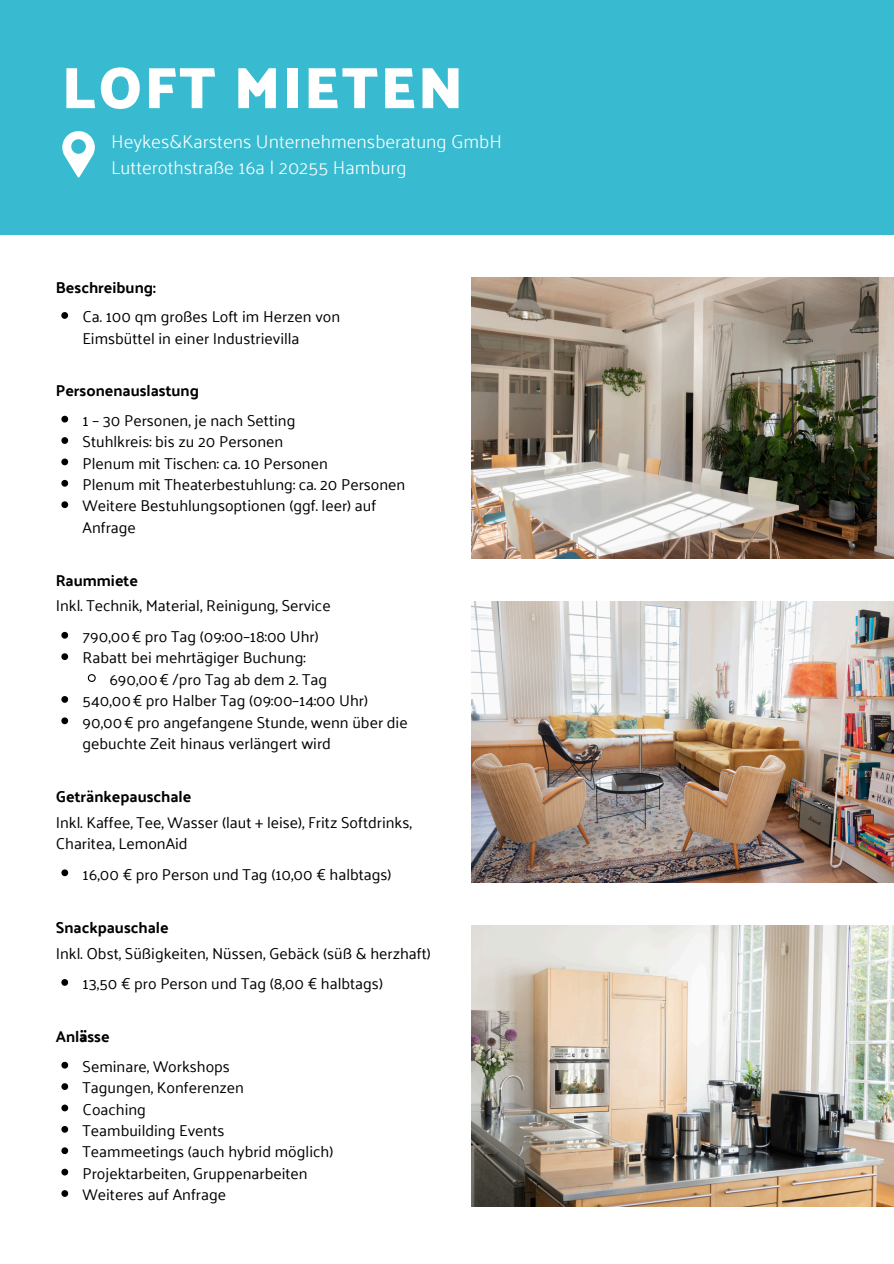
<style>
.page{position:relative;width:894px;height:1264px;background:#fff}
.page>*{position:absolute;margin:0;border:0;box-sizing:border-box;transform-origin:0 0}
.t1{font:700 58.65px "Palanquin Dark";letter-spacing:.05em;color:#fff}
.t2{font:300 18.75px/25.8px "Palanquin";color:#fff}
.t3{font:15.75px/21.3px "Palanquin";color:#000}
.t4{font:15.75px "Palanquin Dark";color:#000}
.s1{font-weight:700}
</style>
<div class="page">
<div style="left:0;top:0;width:893px;height:235px;background:#38bbd0"></div>
<img style="left:471px;top:925px;width:422px;height:281px">
<img style="left:471px;top:601px;width:422px;height:281px">
<img style="left:471px;top:277px;width:422px;height:281px">
<svg style="left:62px;top:131px;width:33px;height:47px"></svg>
<svg style="left:61px;top:312px;width:7px;height:7px"></svg>
<svg style="left:61px;top:416px;width:7px;height:6px"></svg>
<svg style="left:61px;top:437px;width:7px;height:7px"></svg>
<svg style="left:61px;top:458px;width:7px;height:7px"></svg>
<svg style="left:61px;top:480px;width:7px;height:6px"></svg>
<svg style="left:61px;top:501px;width:7px;height:7px"></svg>
<svg style="left:61px;top:1061px;width:7px;height:7px"></svg>
<svg style="left:61px;top:1083px;width:7px;height:6px"></svg>
<svg style="left:61px;top:1104px;width:7px;height:7px"></svg>
<svg style="left:61px;top:1126px;width:7px;height:6px"></svg>
<svg style="left:61px;top:1147px;width:7px;height:7px"></svg>
<svg style="left:61px;top:1168px;width:7px;height:7px"></svg>
<svg style="left:61px;top:1190px;width:7px;height:6px"></svg>
<svg style="left:61px;top:632px;width:7px;height:6px"></svg>
<svg style="left:61px;top:653px;width:7px;height:7px"></svg>
<svg style="left:87px;top:674px;width:9px;height:8px"></svg>
<svg style="left:61px;top:696px;width:7px;height:6px"></svg>
<svg style="left:61px;top:717px;width:7px;height:7px"></svg>
<svg style="left:61px;top:869px;width:7px;height:7px"></svg>
<svg style="left:61px;top:979px;width:7px;height:6px"></svg>
<h1 class="t1" style="left:62px;top:54px;width:402px">LOFT MIETEN</h1>
<p class="t2" style="left:111px;top:129px;width:392px">Heykes&amp;Karstens Unternehmensberatung GmbH<br>Lutterothstraße 16a | 20255 Hamburg</p>
<h2 class="t4" style="left:56px;top:278px;width:102px">Beschreibung:</h2>
<p class="t3" style="left:82px;top:306px;width:259px">Ca. 100 qm großes Loft im Herzen von<br>Eimsbüttel in einer Industrievilla</p>
<p class="t4" style="left:56px;top:382px;width:145px">Personenauslastung</p>
<p class="t3" style="left:82px;top:410px;width:214px">1 – 30 Personen, je nach Setting</p>
<p class="t3" style="left:82px;top:431px;width:202px">Stuhlkreis: bis zu 20 Personen</p>
<p class="t3" style="left:82px;top:452px;width:247px">Plenum mit Tischen: ca. 10 Personen</p>
<p class="t3" style="left:82px;top:474px;width:324px">Plenum mit Theaterbestuhlung: ca. 20 Personen</p>
<p class="t3" style="left:82px;top:495px;width:295px">Weitere Bestuhlungsoptionen (ggf. leer) auf<br>Anfrage</p>
<p class="t4" style="left:56px;top:571px;width:84px">Raummiete</p>
<p class="t3" style="left:56px;top:595px;width:276px">Inkl. Technik, Material, Reinigung, Service</p>
<p class="t3" style="left:82px;top:626px;width:238px">790,00€ pro Tag (09:00–18:00 Uhr)</p>
<p class="t3" style="left:82px;top:647px;width:224px">Rabatt bei mehrtägiger Buchung:</p>
<p class="t3" style="left:109px;top:668px;width:219px">690,00€ /pro Tag ab dem 2. Tag</p>
<p class="t3" style="left:82px;top:690px;width:287px">540,00€ pro Halber Tag (09:00–14:00 Uhr)</p>
<p class="t3" style="left:82px;top:711px;width:326px">90,00€ pro angefangene Stunde, wenn über die gebuchte Zeit hinaus verlängert wird</p>
<p class="t4" style="left:56px;top:787px;width:137px">Getränkepauschale</p>
<p class="t3" style="left:56px;top:811px;width:357px">Inkl. Kaffee, Tee, Wasser (laut + leise), Fritz Softdrinks,<br>Charitea, LemonAid</p>
<p class="t3" style="left:83px;top:863px;width:310px">16,00 € pro Person und Tag (10,00 € halbtags)</p>
<p class="t4" style="left:56px;top:918px;width:114px">Snackpauschale</p>
<p class="t3" style="left:56px;top:942px;width:376px">Inkl. Obst, Süßigkeiten, Nüssen, Gebäck (süß &amp; herzhaft)</p>
<p class="t3" style="left:82px;top:973px;width:302px">13,50 € pro Person und Tag (8,00 € halbtags)</p>
<p class="t4" style="left:56px;top:1027px;width:55px">Anl<span class="s1">ä</span>sse</p>
<p class="t3" style="left:83px;top:1055px;width:149px">Seminare, Workshops</p>
<p class="t3" style="left:83px;top:1077px;width:163px">Tagungen, Konferenzen</p>
<p class="t3" style="left:83px;top:1098px;width:65px">Coaching</p>
<p class="t3" style="left:83px;top:1119px;width:143px">Teambuilding Events</p>
<p class="t3" style="left:83px;top:1141px;width:252px">Teammeetings (auch hybrid möglich)</p>
<p class="t3" style="left:83px;top:1162px;width:226px">Projektarbeiten, Gruppenarbeiten</p>
<p class="t3" style="left:83px;top:1184px;width:145px">Weiteres auf Anfrage</p>
</div>
